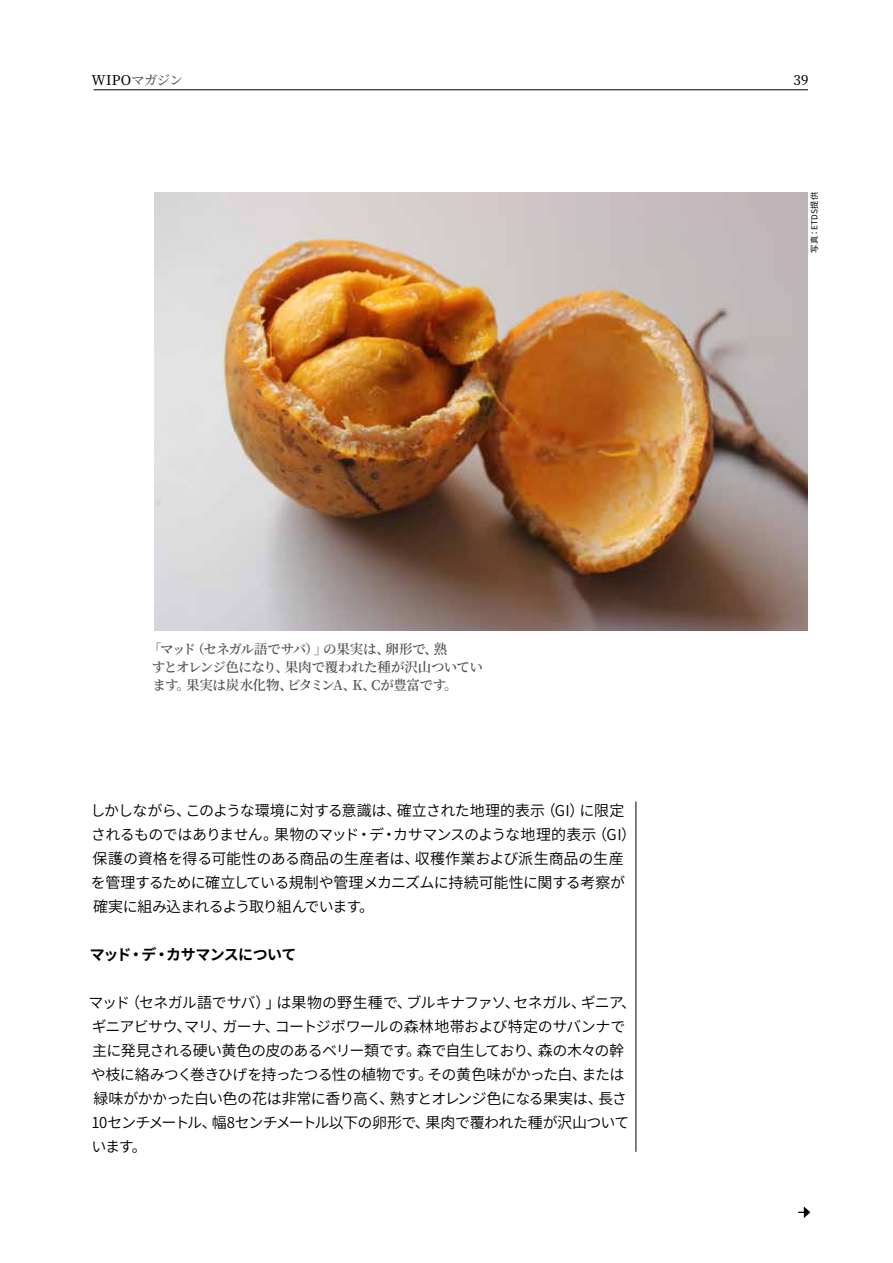
<style>
.page{position:relative;width:893px;height:1263px;background:#fff}
.page>*{position:absolute;margin:0;border:0;box-sizing:border-box;transform-origin:0 0}
.t1{font:600 15px/24px "Noto Sans CJ Kjp";letter-spacing:-.035em;color:#000}
.t2{font:700 15px "Noto Sans CJ Kjp";letter-spacing:-.035em;color:#000}
.t3{font:600 13.5px/18px "Noto Serif CJ Kjp";letter-spacing:-.03em;color:#555}
.t4{font:500 13.5px "Noto Serif CJ Kjp";color:#000}
.t5{font:8.25px "Noto Sans CJ Kjp";letter-spacing:.035em;color:#000}
.s1{color:#555}
</style>
<div class="page">
<img style="left:154px;top:192px;width:654px;height:438px">
<svg style="left:798px;top:1206px;width:12px;height:12px"></svg>
<hr style="left:94px;top:90px;width:714px;height:1px;background:#000">
<hr style="left:636px;top:801px;width:1px;height:351px;background:#000">
<p class="t4" style="left:92px;top:72px;width:93px">WIPO<span class="s1">マガジン</span></p>
<p class="t4" style="left:793px;top:72px;width:16px">39</p>
<p class="t3" style="left:148px;top:640px;width:336px">「マッド（セネガル語でサバ）」の果実は、卵形で、熟<br>すとオレンジ色になり、果肉で覆われた種が沢山ついています。果実は炭水化物、ビタミンA、K、Cが豊富です。</p>
<p class="t1" style="left:90px;top:799px;width:547px">しかしながら、このような環境に対する意識は、確立された地理的表示（GI）に限定されるものではありません。果物のマッド・デ・カサマンスのような地理的表示（GI）保護の資格を得る可能性のある商品の生産者は、収穫作業および派生商品の生産を管理するために確立している規制や管理メカニズムに持続可能性に関する考察が確実に組み込まれるよう取り組んでいます。</p>
<p class="t2" style="left:90px;top:946px;width:208px">マッド・デ・カサマンスについて</p>
<p class="t1" style="left:88px;top:991px;width:549px">マッド（セネガル語でサバ）」は果物の野生種で、ブルキナファソ、セネガル、ギニア、ギニアビサウ、マリ、ガーナ、コートジボワールの森林地帯および特定のサバンナで主に発見される硬い黄色の皮のあるベリー類です。森で自生しており、森の木々の幹や枝に絡みつく巻きひげを持ったつる性の植物です。その黄色味がかった白、または緑味がかかった白い色の花は非常に香り高く、熟すとオレンジ色になる果実は、長さ10センチメートル、幅8センチメートル以下の卵形で、果肉で覆われた種が沢山ついています。</p>
<p class="t5" style="left:810px;top:253px;width:62px;rotate:-90deg">写真：ETDS提供</p>
</div>
